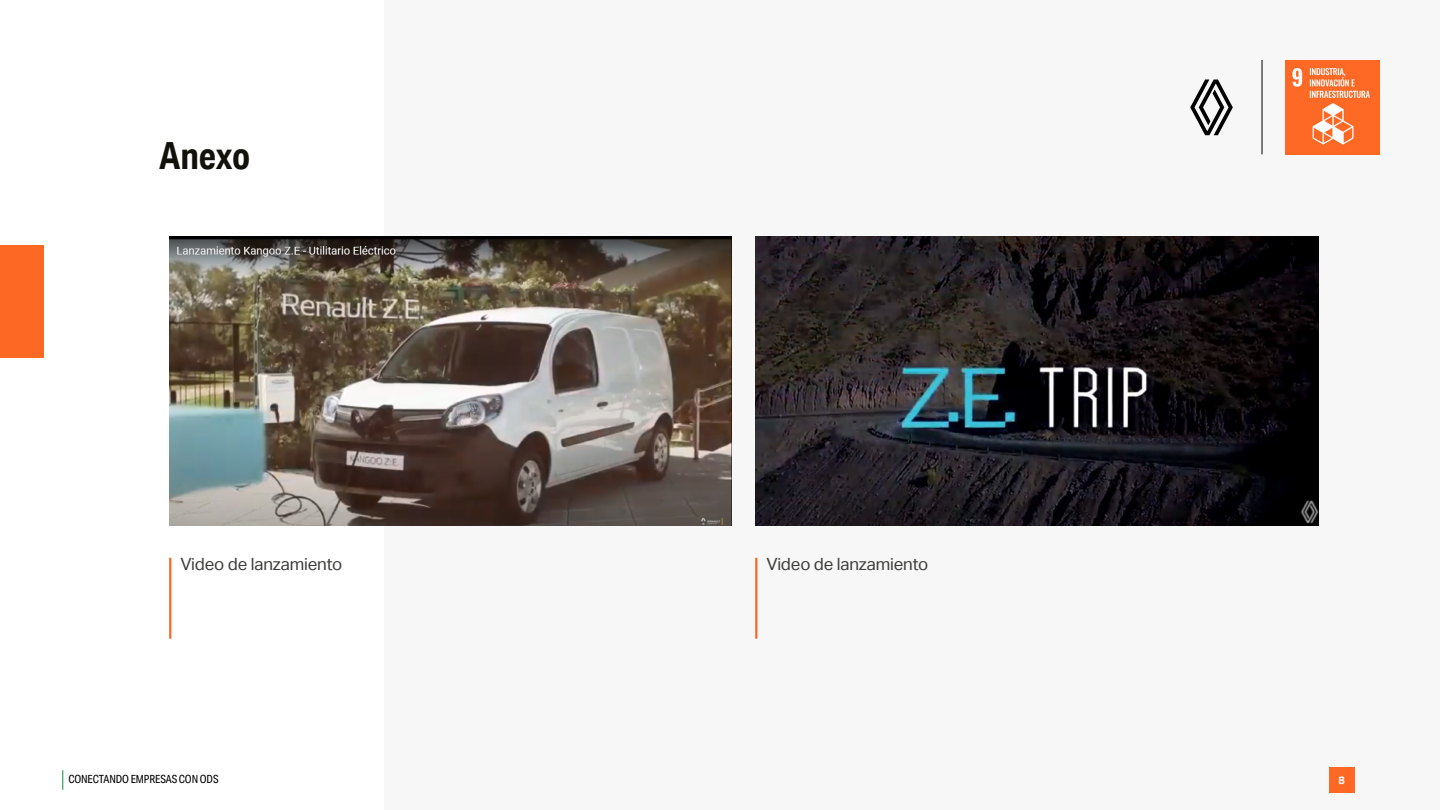
<style>
.page{position:relative;width:1440px;height:810px;background:#fff}
.page>*{position:absolute;margin:0;border:0;box-sizing:border-box;transform-origin:0 0}
.t1{font:700 37.5px "Aktiv Grotesk Cd";letter-spacing:-.005em;color:#12110c}
.t2{font:16.88px "Aktiv Grotesk";letter-spacing:-.01em;color:#3c3c3b}
.t3{font:11.25px "Aktiv Grotesk Cd";letter-spacing:-.01em;color:#000}
.t4{font:700 10.88px "Aktiv Grotesk";color:#fff}
</style>
<div class="page">
<div style="left:384px;top:0;width:1056px;height:810px;background:#f7f7f7"></div>
<hr style="left:1262px;top:60px;width:1px;height:94px;background:#000">
<svg style="left:62px;top:770px;width:1px;height:20px"></svg>
<img style="left:1285px;top:60px;width:95px;height:95px">
<div style="left:1329px;top:767px;width:25px;height:26px;background:#fd6925"></div>
<svg style="left:1190px;top:80px;width:43px;height:55px"></svg>
<div style="left:0;top:245px;width:44px;height:113px;background:#fd6925"></div>
<img style="left:169px;top:236px;width:563px;height:289px">
<hr style="left:169px;top:558px;width:2px;height:81px;background:#fd6925">
<img style="left:755px;top:236px;width:563px;height:289px">
<hr style="left:755px;top:558px;width:2px;height:81px;background:#fd6925">
<h1 class="t1" style="left:159px;top:133px;width:93px">Anexo</h1>
<p class="t2" style="left:180px;top:554px;width:163px">Video de lanzamiento</p>
<p class="t2" style="left:766px;top:554px;width:163px">Video de lanzamiento</p>
<p class="t3" style="left:68px;top:773px;width:152px">CONECTANDO EMPRESAS CON ODS</p>
<p class="t4" style="left:1338px;top:774px;width:8px">8</p>
</div>
